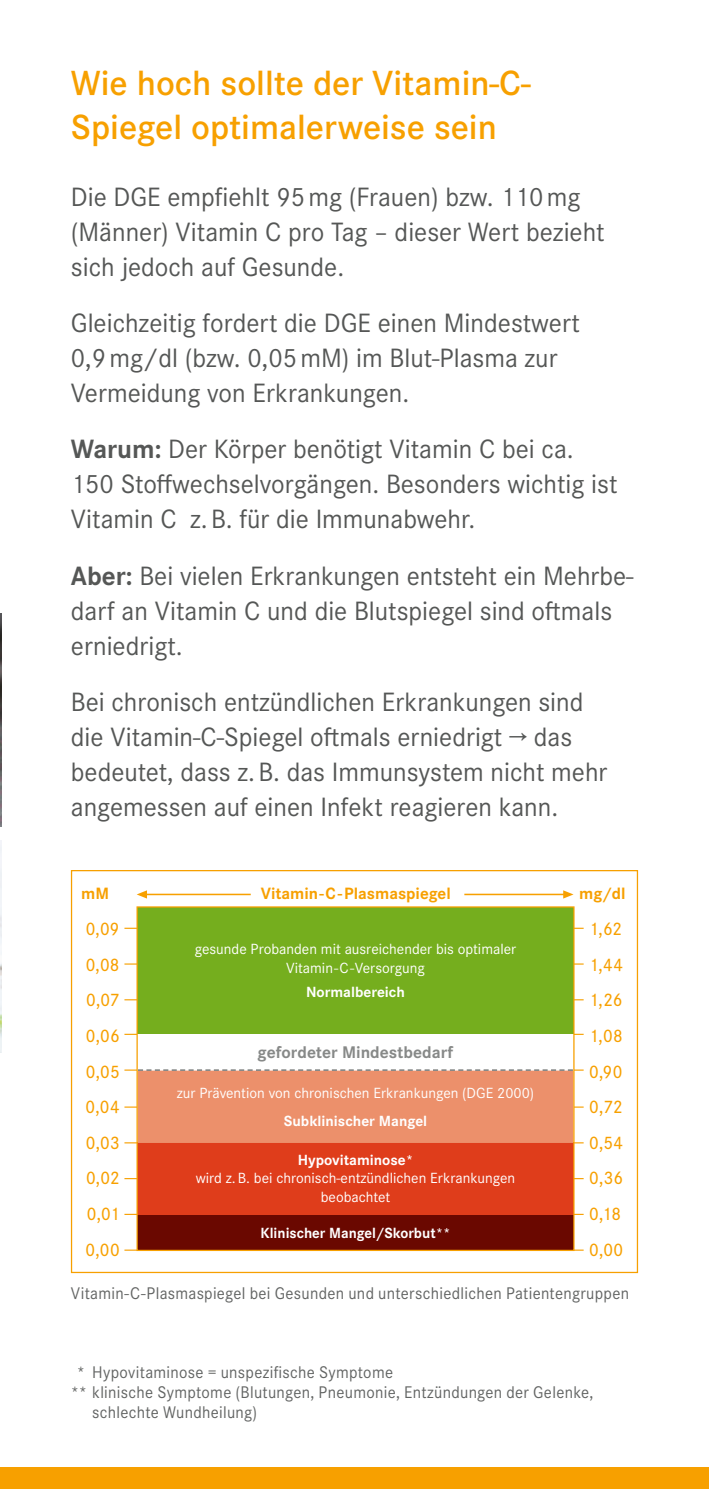
<style>
.page{position:relative;width:709px;height:1489px;background:#fff}
.page>*{position:absolute;margin:0;border:0;box-sizing:border-box;transform-origin:0 0}
.t1{font:600 36.25px/43.5px "Corporate S Pro";color:#f7a000}
.t2{font:27.5px/35px "Corporate S Pro";color:#555756}
.t3{font:500 18.75px/35.5px "Corporate S Pro";letter-spacing:.01em;color:#f7a000;text-align:justify;scale:.95 1}
.t4{font:17.5px "Corporate S Pro";letter-spacing:.02em;color:#626463;scale:.95 1}
.t5{font:700 17.5px "Corporate S Pro";color:#878988}
.t6{font:700 17px "Corporate S Pro";color:#f7a000}
.t7{font:15.25px/18.8px "Corporate S Pro";color:#fff;text-align:center}
.t8{font:700 15.25px "Corporate S Pro";color:#fff}
.s1{font-weight:700}
</style>
<div class="page">
<hr style="left:124px;top:1249px;width:459px;height:1px;background:#f7a000">
<hr style="left:124px;top:1213px;width:459px;height:1px;background:#f7a000">
<hr style="left:124px;top:1177px;width:459px;height:2px;background:#f7a000">
<hr style="left:124px;top:1142px;width:459px;height:1px;background:#f7a000">
<hr style="left:124px;top:1106px;width:459px;height:1px;background:#f7a000">
<hr style="left:124px;top:1069px;width:459px;height:1px;background:#f7a000">
<hr style="left:124px;top:1033px;width:459px;height:1px;background:#f7a000">
<hr style="left:124px;top:999px;width:459px;height:1px;background:#f7a000">
<hr style="left:124px;top:963px;width:459px;height:1px;background:#f7a000">
<hr style="left:124px;top:927px;width:459px;height:1px;background:#f7a000">
<hr style="left:146px;top:893px;width:105px;height:2px;background:#f7a000">
<svg style="left:137px;top:890px;width:10px;height:8px"></svg>
<hr style="left:464px;top:893px;width:100px;height:2px;background:#f7a000">
<svg style="left:563px;top:890px;width:10px;height:8px"></svg>
<div style="left:137px;top:1214px;width:437px;height:35px;background:#6a0800"></div>
<div style="left:137px;top:1142px;width:437px;height:72px;background:#df3d1b"></div>
<div style="left:137px;top:907px;width:436px;height:127px;background:#75ae1e"></div>
<div style="left:138px;top:1069px;width:434px;height:73px;background:#ec906b"></div>
<img style="left:0;top:613px;width:1px;height:213px">
<img style="left:0;top:840px;width:1px;height:212px">
<div style="left:0;top:1467px;width:709px;height:21px;background:#f7a000"></div>
<div style="left:136px;top:906px;width:438px;height:344px;border:1px solid #f7a000"></div>
<h1 class="t1" style="left:71px;top:59px;width:461px">Wie hoch sollte der Vitamin-C-<br>Spiegel optimalerweise sein</h1>
<p class="t2" style="left:71px;top:177px;width:535px">Die DGE empfiehlt 95mg (Frauen) bzw. 110mg (Männer) Vitamin C pro Tag – dieser Wert bezieht sich jedoch auf Gesunde.</p>
<p class="t2" style="left:71px;top:303px;width:510px">Gleichzeitig fordert die DGE einen Mindestwert<br>0,9mg/dl (bzw. 0,05mM) im Blut-Plasma zur<br>Vermeidung von Erkrankungen.</p>
<p class="t2" style="left:71px;top:429px;width:548px"><span class="s1">Warum:</span> Der Körper benötigt Vitamin C bei ca.<br>150 Stoffwechselvorgängen. Besonders wichtig ist<br>Vitamin C z.B. für die Immunabwehr.</p>
<p class="t2" style="left:71px;top:556px;width:564px"><span class="s1">Aber:</span> Bei vielen Erkrankungen entsteht ein Mehrbe&shy;darf an Vitamin C und die Blutspiegel sind oftmals erniedrigt.</p>
<p class="t2" style="left:71px;top:682px;width:538px">Bei chronisch entzündlichen Erkrankungen sind die Vitamin-C-Spiegel oftmals erniedrigt → das bedeutet, dass z.B. das Immunsystem nicht mehr angemessen auf einen Infekt reagieren kann.</p>
<p class="t6" style="left:81px;top:879px;width:29px">mM</p>
<p class="t6" style="left:261px;top:879px;width:191px">Vitamin-C-Plasmaspiegel</p>
<p class="t6" style="left:579px;top:879px;width:48px">mg/dl</p>
<p class="t3" style="left:86px;top:909px;width:37px">0,09<br>0,08<br>0,07<br>0,06<br>0,05<br>0,04<br>0,03<br>0,02<br>0,01<br>0,00</p>
<p class="t3" style="left:589px;top:909px;width:37px;text-align:left">1,62<br>1,44<br>1,26<br>1,08<br>0,90<br>0,72<br>0,54<br>0,36<br>0,18<br>0,00</p>
<p class="t7" style="left:195px;top:938px;width:323px">gesunde Probanden mit ausreichender bis optimaler<br>Vitamin-C-Versorgung</p>
<p class="t8" style="left:306px;top:979px;width:100px">Normalbereich</p>
<p class="t5" style="left:258px;top:1038px;width:197px">gefordeter Mindestbedarf</p>
<p class="t7" style="left:177px;top:1082px;width:359px">zur Prävention von chronischen Erkrankungen (DGE 2000)</p>
<p class="t8" style="left:284px;top:1109px;width:145px">Subklinischer Mangel</p>
<p class="t8" style="left:298px;top:1147px;width:117px">Hypovitaminose*</p>
<p class="t7" style="left:196px;top:1167px;width:321px">wird z. B. bei chronisch-entzündlichen Erkrankungen beobachtet</p>
<p class="t8" style="left:260px;top:1220px;width:191px">Klinischer Mangel/Skorbut**</p>
<p class="t4" style="left:71px;top:1279px;width:589px">Vitamin-C-Plasmaspiegel bei Gesunden und unterschiedlichen Patientengruppen</p>
<p class="t4" style="left:77px;top:1359px;width:334px">* Hypovitaminose = unspezifische Symptome</p>
<p class="t4" style="left:71px;top:1379px;width:551px">** klinische Symptome (Blutungen, Pneumonie, Entzündungen der Gelenke,</p>
<p class="t4" style="left:92px;top:1399px;width:175px">schlechte Wundheilung)</p>
</div>
